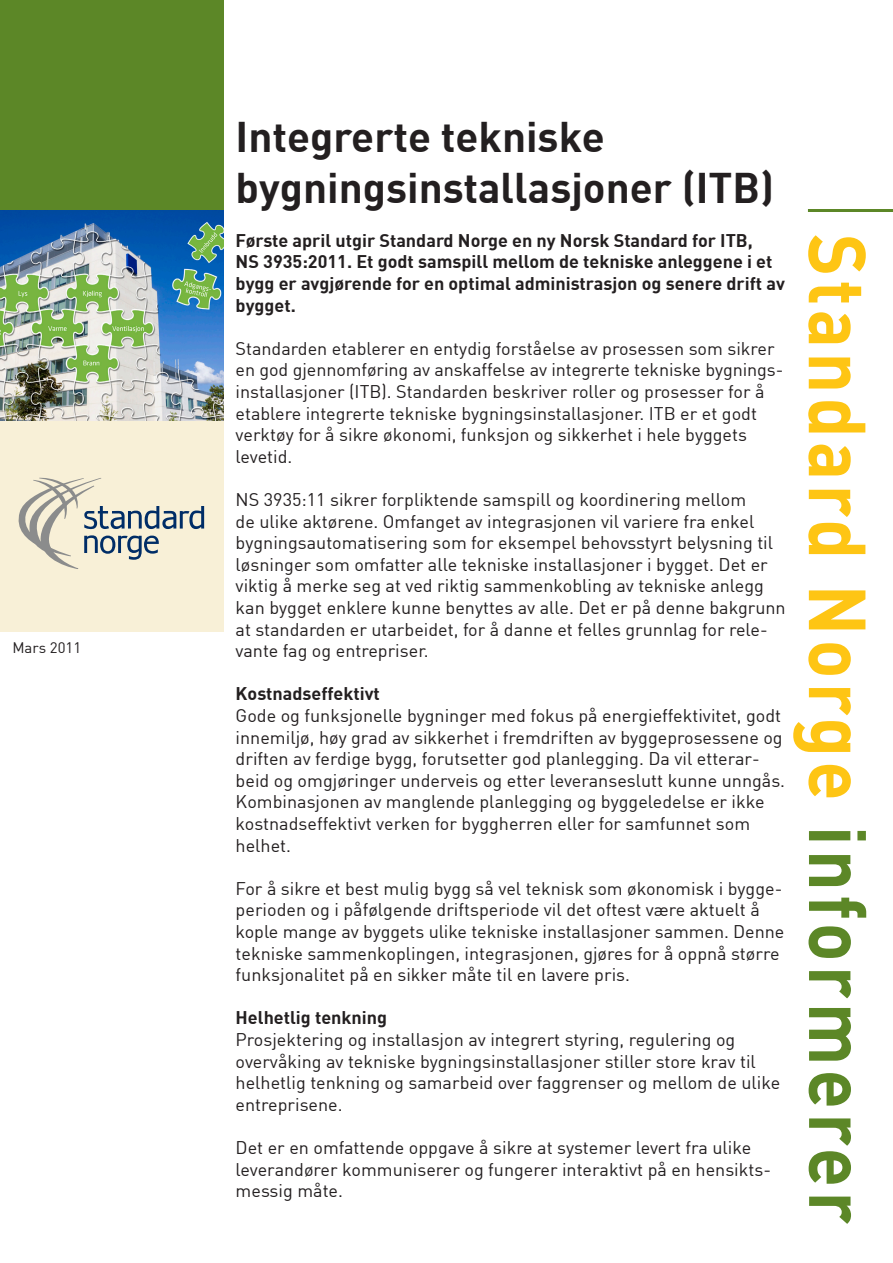
<style>
.page{position:relative;width:893px;height:1263px;background:#fff}
.page>*{position:absolute;margin:0;border:0;box-sizing:border-box;transform-origin:0 0}
.t1{font:700 79.5px "DIN";letter-spacing:.06em;color:#fec514;scale:.9 1}
.t2{font:700 42px "DIN";color:#231f20}
.t3{font:18px/21.6px "DIN";color:#231f20}
.t4{font:700 18px/21.6px "DIN";color:#231f20}
.t5{font:15px "DIN";color:#231f20}
.s1{color:#5c8727}
</style>
<div class="page">
<hr style="left:808px;top:209px;width:85px;height:3px;background:#5c8727">
<div style="left:0;top:0;width:223px;height:210px;background:#5c8727"></div>
<div style="left:0;top:421px;width:223px;height:210px;background:#f8f0d7"></div>
<svg style="left:19px;top:478px;width:185px;height:91px"></svg>
<img style="left:0;top:210px;width:223px;height:211px">
<p class="t5" style="left:12px;top:638px;width:70px">Mars 2011</p>
<p class="t2" style="left:236px;top:110px;width:371px">Integrerte tekniske</p>
<p class="t2" style="left:236px;top:160px;width:540px">bygningsinstallasjoner (ITB)</p>
<p class="t4" style="left:236px;top:229px;width:551px">Første april utgir Standard Norge en ny Norsk Standard for ITB,<br>NS 3935:2011. Et godt samspill mellom de tekniske anleggene i et bygg er avgjørende for en optimal administrasjon og senere drift av bygget.</p>
<p class="t3" style="left:236px;top:337px;width:549px">Standarden etablerer en entydig forståelse av prosessen som sikrer en god gjennomføring av anskaffelse av integrerte tekniske bygnings&shy;installasjoner (ITB). Standarden beskriver roller og prosesser for å etablere integrerte tekniske bygningsinstallasjoner. ITB er et godt verktøy for å sikre økonomi, funksjon og sikkerhet i hele byggets levetid.</p>
<p class="t3" style="left:236px;top:488px;width:552px">NS 3935:11 sikrer forpliktende samspill og koordinering mellom<br>de ulike aktørene. Omfanget av integrasjonen vil variere fra enkel bygningsautomatisering som for eksempel behovsstyrt belysning til løsninger som omfatter alle tekniske installasjoner i bygget. Det er viktig å merke seg at ved riktig sammenkobling av tekniske anlegg kan bygget enklere kunne benyttes av alle. Det er på denne bakgrunn at standarden er utarbeidet, for å danne et felles grunnlag for rele&shy;vante fag og entrepriser.</p>
<p class="t4" style="left:236px;top:682px;width:146px">Kostnadseffektivt</p>
<p class="t3" style="left:236px;top:704px;width:551px">Gode og funksjonelle bygninger med fokus på energieffektivitet, godt innemiljø, høy grad av sikkerhet i fremdriften av byggeprosessene og driften av ferdige bygg, forutsetter god planlegging. Da vil etterar&shy;beid og omgjøringer underveis og etter leveranseslutt kunne unngås.<br>Kombinasjonen av manglende planlegging og byggeledelse er ikke kostnadseffektivt verken for byggherren eller for samfunnet som helhet.</p>
<p class="t3" style="left:236px;top:877px;width:548px">For å sikre et best mulig bygg så vel teknisk som økonomisk i bygge&shy;perioden og i påfølgende driftsperiode vil det oftest være aktuelt å</p>
<p class="t3" style="left:236px;top:920px;width:550px">kople mange av byggets ulike tekniske installasjoner sammen. Denne tekniske sammenkoplingen, integrasjonen, gjøres for å oppnå større funksjonalitet på en sikker måte til en lavere pris.</p>
<p class="t4" style="left:236px;top:1006px;width:153px">Helhetlig tenkning</p>
<p class="t3" style="left:236px;top:1028px;width:546px">Prosjektering og installasjon av integrert styring, regulering og overvåking av tekniske bygningsinstallasjoner stiller store krav til helhetlig tenkning og samarbeid over faggrenser og mellom de ulike entreprisene.</p>
<p class="t3" style="left:236px;top:1136px;width:537px">Det er en omfattende oppgave å sikre at systemer levert fra ulike leverandører kommuniserer og fungerer interaktivt på en hensikts&shy;messig måte.</p>
<p class="t1" style="left:889px;top:234px;width:1101px;rotate:90deg">Standard Norge <span class="s1">informerer</span></p>
</div>
